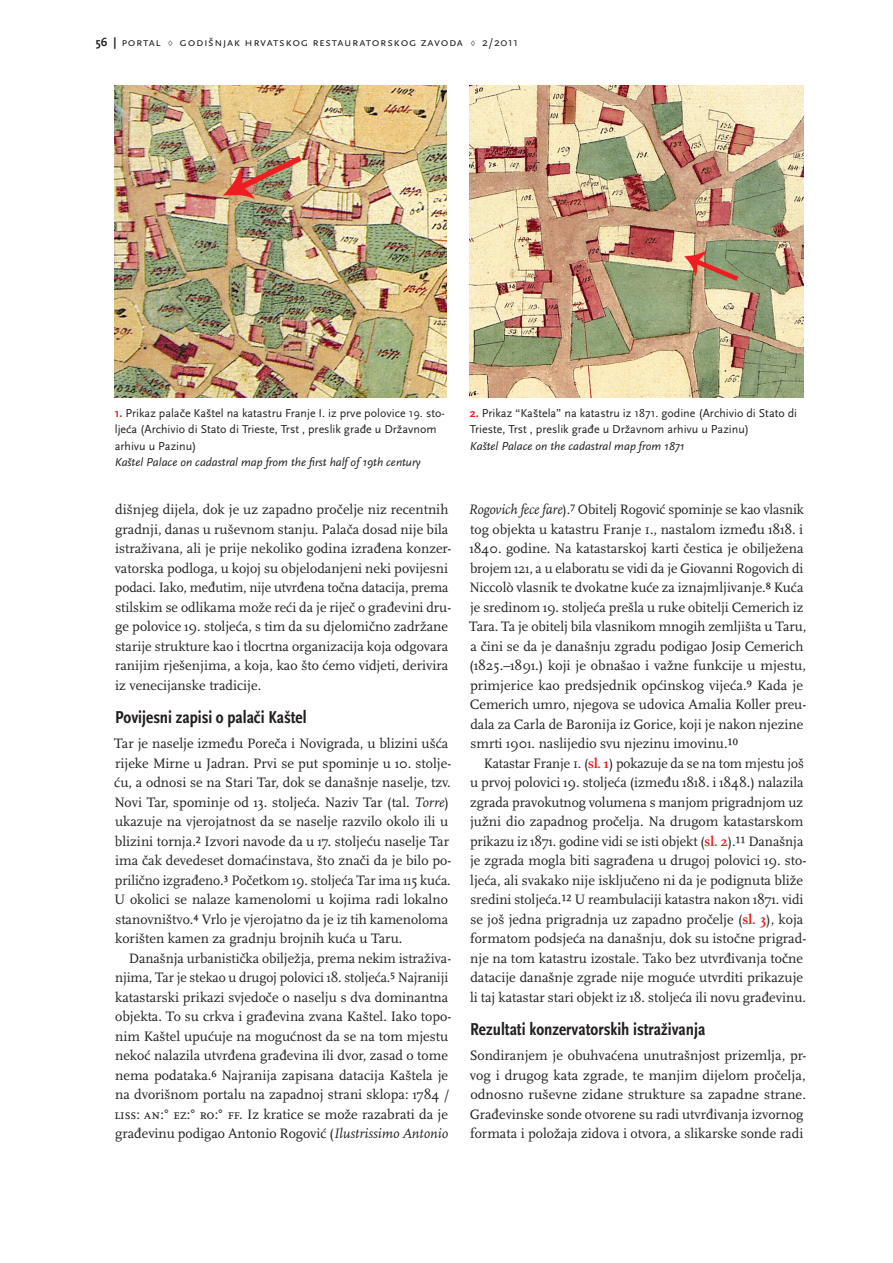
<style>
.page{position:relative;width:893px;height:1263px;background:#fff}
.page>*{position:absolute;margin:0;border:0;box-sizing:border-box;transform-origin:0 0}
.t1{font:700 condensed 18px "Scala Sans Pro";color:#231f20}
.t2{font:14.25px/19.5px "Scala Pro";color:#231f20}
.t3{font:12px/16.5px "Scala Sans Pro";color:#231f20}
.t4{font:italic 12px "Scala Sans Pro";color:#231f20}
.t5{font:12px "Scala Sans Pro";letter-spacing:.05em;color:#231f20}
.s1{font-weight:700}
.s2{font-family:"Scala Pro"}
.s3{font-weight:700;color:#ee1d23}
.s4{font-style:italic}
</style>
<div class="page">
<img style="left:115px;top:85px;width:331px;height:312px">
<img style="left:470px;top:85px;width:334px;height:312px">
<p class="t5" style="left:96px;top:35px;width:424px"><span class="s1">56 |</span> portal <span class="s2">♢</span> Godišnjak Hrvatskog restauratorskog zavoda <span class="s2">♢</span> 2/2011</p>
<p class="t3" style="left:115px;top:404px;width:331px"><span class="s3">1.</span> Prikaz palače Kaštel na katastru Franje I. iz prve polovice 19. sto&shy;ljeća (Archivio di Stato di Trieste, Trst , preslik građe u Državnom arhivu u Pazinu)</p>
<p class="t4" style="left:115px;top:455px;width:307px">Kaštel Palace on cadastral map from the first half of 19th century</p>
<p class="t2" style="left:115px;top:500px;width:338px">dišnjeg dijela, dok je uz zapadno pročelje niz recentnih gradnji, danas u ruševnom stanju. Palača dosad nije bila istraživana, ali je prije nekoliko godina izrađena konzer&shy;vatorska podloga, u kojoj su objelodanjeni neki povijesni podaci. Iako, međutim, nije utvrđena točna datacija, prema stilskim se odlikama može reći da je riječ o građevini dru&shy;ge polovice 19. stoljeća, s tim da su djelomično zadržane starije strukture kao i tlocrtna organizacija koja odgovara ranijim rješenjima, a koja, kao što ćemo vidjeti, derivira iz venecijanske tradicije.</p>
<p class="t1" style="left:115px;top:706px;width:193px">Povijesni zapisi o palači Kaštel</p>
<p class="t2" style="left:114px;top:734px;width:339px">Tar je naselje između Poreča i Novigrada, u blizini ušća rijeke Mirne u Jadran. Prvi se put spominje u 10. stolje&shy;ću, a odnosi se na Stari Tar, dok se današnje naselje, tzv.<br>Novi Tar, spominje od 13. stoljeća. Naziv Tar (tal. <span class="s4">Torre</span>) ukazuje na vjerojatnost da se naselje razvilo okolo ili u blizini tornja.2 Izvori navode da u 17. stoljeću naselje Tar ima čak devedeset domaćinstava, što znači da je bilo po&shy;prilično izgrađeno.3 Početkom 19. stoljeća Tar ima 115 kuća.<br>U okolici se nalaze kamenolomi u kojima radi lokalno stanovništvo.4 Vrlo je vjerojatno da je iz tih kamenoloma korišten kamen za gradnju brojnih kuća u Taru.</p>
<p class="t2" style="left:114px;top:948px;width:339px;text-indent:15px">Današnja urbanistička obilježja, prema nekim istraživa&shy;njima, Tar je stekao u drugoj polovici 18. stoljeća.5 Najraniji katastarski prikazi svjedoče o naselju s dva dominantna objekta. To su crkva i građevina zvana Kaštel. Iako topo&shy;nim Kaštel upućuje na mogućnost da se na tom mjestu nekoć nalazila utvrđena građevina ili dvor, zasad o tome nema podataka.6 Najranija zapisana datacija Kaštela je na dvorišnom portalu na zapadnoj strani sklopa: 1784 / LISS : AN :° EZ :° RO :° FF. Iz kratice se može razabrati da je građevinu podigao Antonio Rogović (<span class="s4">Ilustrissimo Antonio</span></p>
<p class="t3" style="left:470px;top:404px;width:329px"><span class="s3">2.</span> Prikaz “Kaštela” na katastru iz 1871. godine (Archivio di Stato di<br>Trieste, Trst , preslik građe u Državnom arhivu u Pazinu)</p>
<p class="t4" style="left:470px;top:439px;width:216px">Kaštel Palace on the cadastral map from 1871</p>
<p class="t2" style="left:469px;top:500px;width:339px"><span class="s4">Rogovich fece fare</span>).7 Obitelj Rogović spominje se kao vlasnik tog objekta u katastru Franje I., nastalom između 1818. i 1840. godine. Na katastarskoj karti čestica je obilježena brojem 121, a u elaboratu se vidi da je Giovanni Rogovich di Niccolò vlasnik te dvokatne kuće za iznajmljivanje.8 Kuća je sredinom 19. stoljeća prešla u ruke obitelji Cemerich iz Tara. Ta je obitelj bila vlasnikom mnogih zemljišta u Taru, a čini se da je današnju zgradu podigao Josip Cemerich (1825.–1891.) koji je obnašao i važne funkcije u mjestu, primjerice kao predsjednik općinskog vijeća.9 Kada je Cemerich umro, njegova se udovica Amalia Koller preu&shy;dala za Carla de Baronija iz Gorice, koji je nakon njezine smrti 1901. naslijedio svu njezinu imovinu.10</p>
<p class="t2" style="left:470px;top:753px;width:338px;text-indent:14px">Katastar Franje I. (<span class="s3">sl. 1</span>) pokazuje da se na tom mjestu još u prvoj polovici 19. stoljeća (između 1818. i 1848.) nalazila zgrada pravokutnog volumena s manjom prigradnjom uz južni dio zapadnog pročelja. Na drugom katastarskom prikazu iz 1871. godine vidi se isti objekt (<span class="s3">sl. 2</span>).11 Današnja je zgrada mogla biti sagrađena u drugoj polovici 19. sto&shy;ljeća, ali svakako nije isključeno ni da je podignuta bliže sredini stoljeća.12 U reambulaciji katastra nakon 1871. vidi se još jedna prigradnja uz zapadno pročelje (<span class="s3">sl. 3</span>), koja formatom podsjeća na današnju, dok su istočne prigrad&shy;nje na tom katastru izostale. Tako bez utvrđivanja točne datacije današnje zgrade nije moguće utvrditi prikazuje li taj katastar stari objekt iz 18. stoljeća ili novu građevinu.</p>
<p class="t1" style="left:470px;top:1018px;width:237px">Rezultati konzervatorskih istraživanja</p>
<p class="t2" style="left:470px;top:1046px;width:338px">Sondiranjem je obuhvaćena unutrašnjost prizemlja, pr&shy;vog i drugog kata zgrade, te manjim dijelom pročelja, odnosno ruševne zidane strukture sa zapadne strane.<br>Građevinske sonde otvorene su radi utvrđivanja izvornog formata i položaja zidova i otvora, a slikarske sonde radi</p>
</div>
